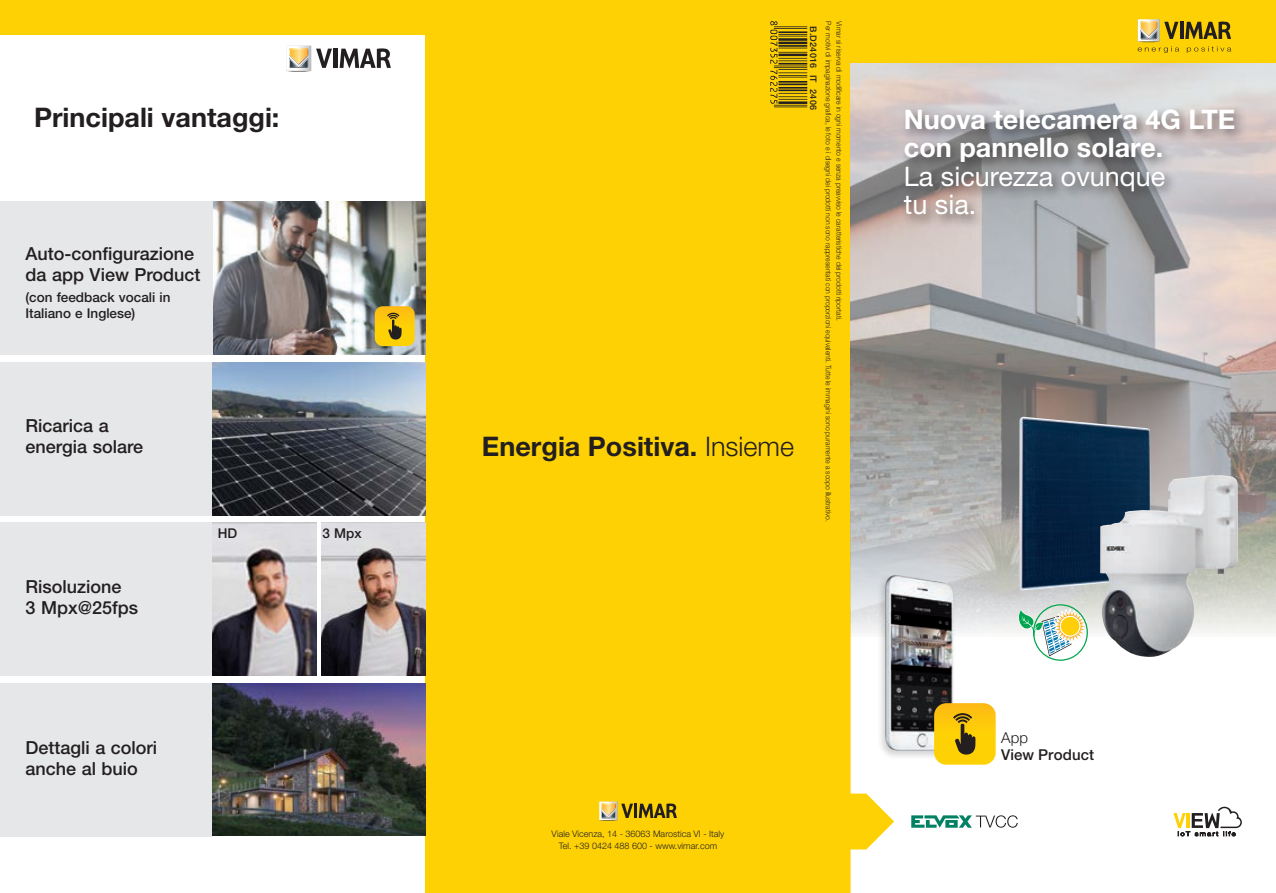
<style>
.page{position:relative;width:1276px;height:893px;background:#fff}
.page>*{position:absolute;margin:0;border:0;box-sizing:border-box;transform-origin:0 0}
.t1{font:700 27px "Helvetica Neue LT Std";color:#231f20}
.t2{font:700 27px/28.5px "Helvetica Neue LT Std";color:#fff}
.t3{font:27px/28.5px "Helvetica Neue LT Std";color:#fff}
.t4{font:500 18px/21px "Helvetica Neue LT Std";color:#231f20}
.t5{font:500 15px "Helvetica Neue LT Std";letter-spacing:.005em;color:#231f20}
.t6{font:300 15px "Helvetica Neue LT Std";color:#231f20}
.t7{font:500 13.5px/16.5px "Helvetica Neue LT Std";color:#231f20}
.t8{font:300 9px/12px "Helvetica Neue LT Std";color:#231f20;text-align:center}
.t9{font:500 9px "Helvetica Neue LT Std";letter-spacing:.03em;color:#231f20}
.t10{font:300 7.5px "Helvetica Neue LT Std";color:#231f20;scale:.9 1}
.s1{font-weight:300}
</style>
<div class="page">
<div style="left:425px;top:0;width:425px;height:893px;background:#fed105"></div>
<div style="left:0;top:0;width:850px;height:34px;background:#fed105"></div>
<div style="left:832px;top:0;width:444px;height:64px;background:#fed105"></div>
<svg style="left:850px;top:64px;width:426px;height:829px"></svg>
<img style="left:1018px;top:417px;width:133px;height:173px">
<img style="left:1099px;top:475px;width:139px;height:183px">
<svg style="left:1013px;top:566px;width:75px;height:120px"></svg>
<div style="left:1033px;top:604px;width:55px;height:57px;border:1px solid #00a54f;border-radius:50%"></div>
<svg style="left:1186px;top:46px;width:45px;height:7px"></svg>
<svg style="left:1137px;top:19px;width:42px;height:34px"></svg>
<svg style="left:1180px;top:22px;width:3px;height:17px"></svg>
<svg style="left:1185px;top:21px;width:46px;height:18px"></svg>
<svg style="left:286px;top:46px;width:46px;height:26px"></svg>
<hr style="left:333px;top:49px;width:4px;height:19px;background:#231f20">
<svg style="left:340px;top:48px;width:51px;height:20px"></svg>
<svg style="left:599px;top:801px;width:34px;height:20px"></svg>
<hr style="left:634px;top:804px;width:3px;height:14px;background:#231f20">
<svg style="left:639px;top:803px;width:38px;height:15px"></svg>
<div style="left:876px;top:572px;width:79px;height:187px;background:#231f20;opacity:.2"></div>
<img style="left:885px;top:575px;width:68px;height:175px">
<svg style="left:934px;top:703px;width:61px;height:62px;background:#e1b613"></svg>
<svg style="left:1173px;top:807px;width:69px;height:29px"></svg>
<svg style="left:850px;top:794px;width:44px;height:55px"></svg>
<svg style="left:911px;top:815px;width:106px;height:13px"></svg>
<div style="left:900px;top:104px;width:346px;height:124px;background:#231f20;opacity:.6"></div>
<img style="left:213px;top:202px;width:212px;height:153px">
<svg style="left:375px;top:306px;width:40px;height:40px;background:#deb312"></svg>
<div style="left:0;top:202px;width:213px;height:153px;background:#e6e7e9"></div>
<div style="left:0;top:683px;width:213px;height:153px;background:#e6e7e9"></div>
<img style="left:213px;top:683px;width:212px;height:152px">
<div style="left:0;top:362px;width:213px;height:153px;background:#e6e7e9"></div>
<img style="left:213px;top:362px;width:212px;height:153px">
<div style="left:0;top:523px;width:213px;height:153px;background:#e6e7e9"></div>
<img style="left:321px;top:523px;width:104px;height:153px">
<img style="left:213px;top:523px;width:104px;height:153px">
<svg style="left:770px;top:21px;width:37px;height:86px"></svg>
<h1 class="t1" style="left:34px;top:100px;width:247px">Principali vantaggi:</h1>
<h2 class="t4" style="left:26px;top:243px;width:177px">Auto-configurazione da app View Product</h2>
<h3 class="t7" style="left:26px;top:289px;width:146px">(con feedback vocali in<br>Italiano e Inglese)</h3>
<h2 class="t4" style="left:26px;top:415px;width:119px">Ricarica a energia solare</h2>
<h2 class="t4" style="left:26px;top:576px;width:114px">Risoluzione<br>3 Mpx@25fps</h2>
<h2 class="t4" style="left:26px;top:736px;width:133px">Dettagli a colori anche al buio</h2>
<h3 class="t7" style="left:218px;top:525px;width:21px">HD</h3>
<h3 class="t7" style="left:323px;top:525px;width:41px">3 Mpx</h3>
<h1 class="t1" style="left:482px;top:430px;width:313px">Energia Positiva. <span class="s1">Insieme</span></h1>
<p class="t10" style="left:833px;top:21px;width:558px;rotate:90deg">Per motivi di impaginazione grafica, le foto e i disegni dei prodotti non sono rappresentati con proporzioni equivalenti. Tutte le immagini sono puramente a scopo illustrativo.</p>
<p class="t10" style="left:843px;top:21px;width:334px;rotate:90deg">Vimar si riserva di modificare in ogni momento e senza preavviso le caratteristiche dei prodotti riportati.</p>
<p class="t9" style="left:819px;top:26px;width:85px;rotate:90deg">B.D24016 IT 2406</p>
<h1 class="t2" style="left:904px;top:104px;width:333px">Nuova telecamera 4G LTE con pannello solare.</h1>
<h1 class="t3" style="left:904px;top:162px;width:263px">La sicurezza ovunque tu sia.</h1>
<p class="t8" style="left:551px;top:828px;width:174px">Viale Vicenza, 14 - 36063 Marostica VI - Italy<br>Tel. +39 0424 488 600 - www.vimar.com</p>
<h3 class="t6" style="left:1001px;top:729px;width:28px">App</h3>
<h3 class="t5" style="left:1001px;top:745px;width:95px">View Product</h3>
</div>
